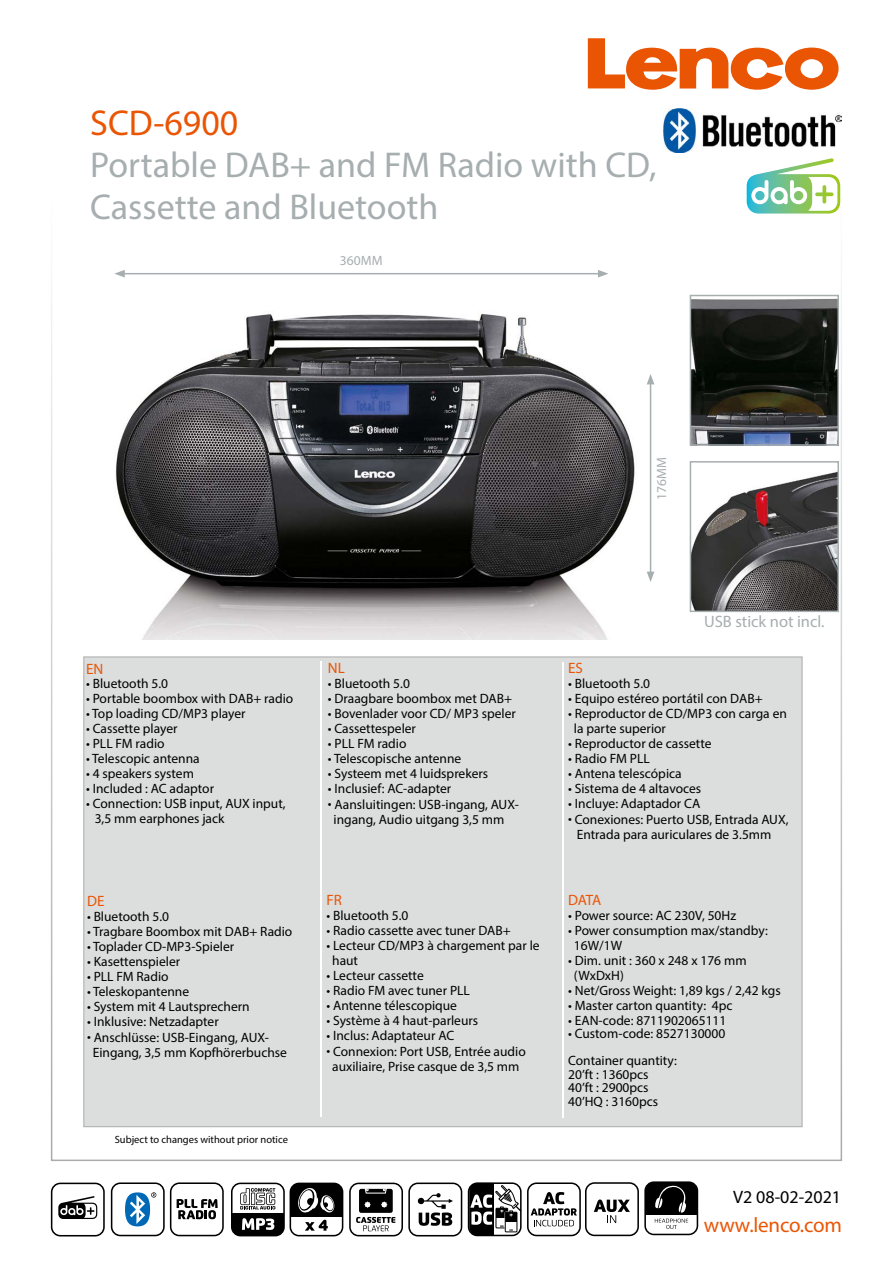
<style>
.page{position:relative;width:893px;height:1263px;background:#fff}
.page>*{position:absolute;margin:0;border:0;box-sizing:border-box;transform-origin:0 0}
.t1{font:36px/42px "Myriad Pro";color:#a7aeb0}
.t2{font:36px "Myriad Pro";color:#ea5504}
.t3{font:21px "Myriad Pro";letter-spacing:-.01em;color:#ea5504}
.t4{font:18px "Myriad Pro";color:#000}
.t5{font:16.5px "Myriad Pro";color:#a7aeb0}
.t6{font:15px "Myriad Pro";color:#ea5504}
.t7{font:13.5px/15px "Myriad Pro";color:#000}
.t8{font:13.5px "Myriad Pro";letter-spacing:.005em;color:#a7aeb0}
.t9{font:10.5px "Myriad Pro";color:#000}
</style>
<div class="page">
<svg style="left:588px;top:38px;width:251px;height:52px"></svg>
<svg style="left:231px;top:1182px;width:112px;height:54px"></svg>
<svg style="left:349px;top:1182px;width:113px;height:54px"></svg>
<div style="left:84px;top:657px;width:718px;height:470px;background:#dcdddd;border:1px solid #aaabab"></div>
<hr style="left:562px;top:662px;width:2px;height:456px;background:#fff">
<hr style="left:320px;top:661px;width:2px;height:456px;background:#fff">
<svg style="left:747px;top:158px;width:93px;height:56px"></svg>
<img style="left:663px;top:108px;width:179px;height:44px">
<svg style="left:111px;top:1182px;width:113px;height:54px"></svg>
<hr style="left:650px;top:382px;width:1px;height:192px;background:#a7aeb0">
<svg style="left:647px;top:374px;width:7px;height:10px"></svg>
<svg style="left:647px;top:572px;width:7px;height:10px"></svg>
<hr style="left:122px;top:273px;width:478px;height:1px;background:#a7aeb0">
<svg style="left:114px;top:270px;width:11px;height:7px"></svg>
<svg style="left:598px;top:270px;width:10px;height:7px"></svg>
<img style="left:115px;top:314px;width:520px;height:326px">
<img style="left:693px;top:472px;width:143px;height:137px">
<div style="left:690px;top:461px;width:149px;height:151px;border:2px solid #a7aeb0"></div>
<img style="left:693px;top:298px;width:143px;height:145px">
<div style="left:690px;top:295px;width:149px;height:151px;border:2px solid #a7aeb0"></div>
<svg style="left:51px;top:1182px;width:54px;height:54px"></svg>
<svg style="left:468px;top:1181px;width:230px;height:55px"></svg>
<h1 class="t2" style="left:90px;top:100px;width:150px">SCD-6900</h1>
<h1 class="t1" style="left:90px;top:143px;width:568px">Portable DAB+ and FM Radio with CD,<br>Cassette and Bluetooth</h1>
<p class="t8" style="left:340px;top:252px;width:44px">360MM</p>
<p class="t8" style="left:653px;top:499px;width:44px;rotate:-90deg">176MM</p>
<p class="t6" style="left:86px;top:660px;width:19px">EN</p>
<p class="t7" style="left:86px;top:675px;width:84px">• Bluetooth 5.0</p>
<p class="t7" style="left:86px;top:690px;width:209px">• Portable boombox with DAB+ radio</p>
<p class="t7" style="left:86px;top:705px;width:161px">• Top loading CD/MP3 player</p>
<p class="t7" style="left:86px;top:720px;width:93px">• Cassette player</p>
<p class="t7" style="left:86px;top:735px;width:80px">• PLL FM radio</p>
<p class="t7" style="left:86px;top:750px;width:115px">• Telescopic antenna</p>
<p class="t7" style="left:86px;top:765px;width:109px">• 4 speakers system</p>
<p class="t7" style="left:86px;top:780px;width:129px">• Included : AC adaptor</p>
<p class="t7" style="left:95px;top:795px;width:192px;text-indent:-9px">• Connection: USB input, AUX input,<br>3,5 mm earphones jack</p>
<p class="t6" style="left:87px;top:891px;width:19px">DE</p>
<p class="t7" style="left:87px;top:908px;width:84px">• Bluetooth 5.0</p>
<p class="t7" style="left:87px;top:923px;width:207px">• Tragbare Boombox mit DAB+ Radio</p>
<p class="t7" style="left:87px;top:938px;width:149px">• Toplader CD-MP3-Spieler</p>
<p class="t7" style="left:87px;top:953px;width:95px">• Kasettenspieler</p>
<p class="t7" style="left:87px;top:968px;width:83px">• PLL FM Radio</p>
<p class="t7" style="left:87px;top:983px;width:104px">• Teleskopantenne</p>
<p class="t7" style="left:87px;top:998px;width:164px">• System mit 4 Lautsprechern</p>
<p class="t7" style="left:87px;top:1013px;width:133px">• Inklusive: Netzadapter</p>
<p class="t7" style="left:93px;top:1030px;width:196px;text-indent:-6px">• Anschlüsse: USB-Eingang, AUX-<br>Eingang, 3,5 mm Kopfhörerbuchse</p>
<p class="t9" style="left:115px;top:1133px;width:175px">Subject to changes without prior notice</p>
<p class="t6" style="left:328px;top:658px;width:18px">NL</p>
<p class="t7" style="left:328px;top:675px;width:84px">• Bluetooth 5.0</p>
<p class="t7" style="left:328px;top:690px;width:186px">• Draagbare boombox met DAB+</p>
<p class="t7" style="left:328px;top:705px;width:190px">• Bovenlader voor CD/ MP3 speler</p>
<p class="t7" style="left:328px;top:720px;width:90px">• Cassettespeler</p>
<p class="t7" style="left:328px;top:735px;width:80px">• PLL FM radio</p>
<p class="t7" style="left:328px;top:750px;width:135px">• Telescopische antenne</p>
<p class="t7" style="left:328px;top:765px;width:162px">• Systeem met 4 luidsprekers</p>
<p class="t7" style="left:328px;top:780px;width:125px">• Inclusief: AC-adapter</p>
<p class="t7" style="left:334px;top:797px;width:187px;text-indent:-6px">• Aansluitingen: USB-ingang, AUX&shy;ingang, Audio uitgang 3,5 mm</p>
<p class="t6" style="left:326px;top:890px;width:17px">FR</p>
<p class="t7" style="left:326px;top:907px;width:84px">• Bluetooth 5.0</p>
<p class="t7" style="left:326px;top:922px;width:186px">• Radio cassette avec tuner DAB+</p>
<p class="t7" style="left:332px;top:937px;width:209px;text-indent:-6px">• Lecteur CD/MP3 à chargement par le haut</p>
<p class="t7" style="left:326px;top:967px;width:99px">• Lecteur cassette</p>
<p class="t7" style="left:326px;top:982px;width:145px">• Radio FM avec tuner PLL</p>
<p class="t7" style="left:326px;top:997px;width:132px">• Antenne télescopique</p>
<p class="t7" style="left:326px;top:1012px;width:153px">• Système à 4 haut-parleurs</p>
<p class="t7" style="left:326px;top:1027px;width:129px">• Inclus: Adaptateur AC</p>
<p class="t7" style="left:326px;top:1044px;width:201px;text-align:center">• Connexion: Port USB, Entrée audio auxiliaire, Prise casque de 3,5 mm</p>
<p class="t5" style="left:704px;top:611px;width:122px">USB stick not incl.</p>
<p class="t6" style="left:568px;top:658px;width:16px">ES</p>
<p class="t7" style="left:568px;top:675px;width:84px">• Bluetooth 5.0</p>
<p class="t7" style="left:568px;top:690px;width:196px">• Equipo estéreo portátil con DAB+</p>
<p class="t7" style="left:574px;top:705px;width:215px;text-indent:-6px">• Reproductor de CD/MP3 con carga en la parte superior</p>
<p class="t7" style="left:568px;top:735px;width:145px">• Reproductor de cassette</p>
<p class="t7" style="left:568px;top:750px;width:83px">• Radio FM PLL</p>
<p class="t7" style="left:568px;top:765px;width:115px">• Antena telescópica</p>
<p class="t7" style="left:568px;top:780px;width:135px">• Sistema de 4 altavoces</p>
<p class="t7" style="left:568px;top:795px;width:134px">• Incluye: Adaptador CA</p>
<p class="t7" style="left:577px;top:812px;width:213px;text-indent:-9px">• Conexiones: Puerto USB, Entrada AUX,<br>Entrada para auriculares de 3.5mm</p>
<p class="t6" style="left:568px;top:890px;width:35px">DATA</p>
<p class="t7" style="left:568px;top:907px;width:170px">• Power source: AC 230V, 50Hz</p>
<p class="t7" style="left:574px;top:922px;width:196px;text-indent:-6px">• Power consumption max/standby:<br>16W/1W</p>
<p class="t7" style="left:574px;top:952px;width:174px;text-indent:-6px">• Dim. unit : 360 x 248 x 176 mm (WxDxH)</p>
<p class="t7" style="left:568px;top:982px;width:214px">• Net/Gross Weight: 1,89 kgs / 2,42 kgs</p>
<p class="t7" style="left:568px;top:997px;width:166px">• Master carton quantity: 4pc</p>
<p class="t7" style="left:568px;top:1012px;width:160px">• EAN-code: 8711902065111</p>
<p class="t7" style="left:568px;top:1020px;width:159px;line-height:27px">• Custom-code: 8527130000<br>Container quantity:</p>
<p class="t7" style="left:568px;top:1067px;width:92px;line-height:13.5px">20’ft : 1360pcs<br>40’ft : 2900pcs<br>40’HQ : 3160pcs</p>
<h3 class="t4" style="left:733px;top:1185px;width:110px">V2 08-02-2021</h3>
<h2 class="t3" style="left:704px;top:1212px;width:139px">www.lenco.com</h2>
</div>
